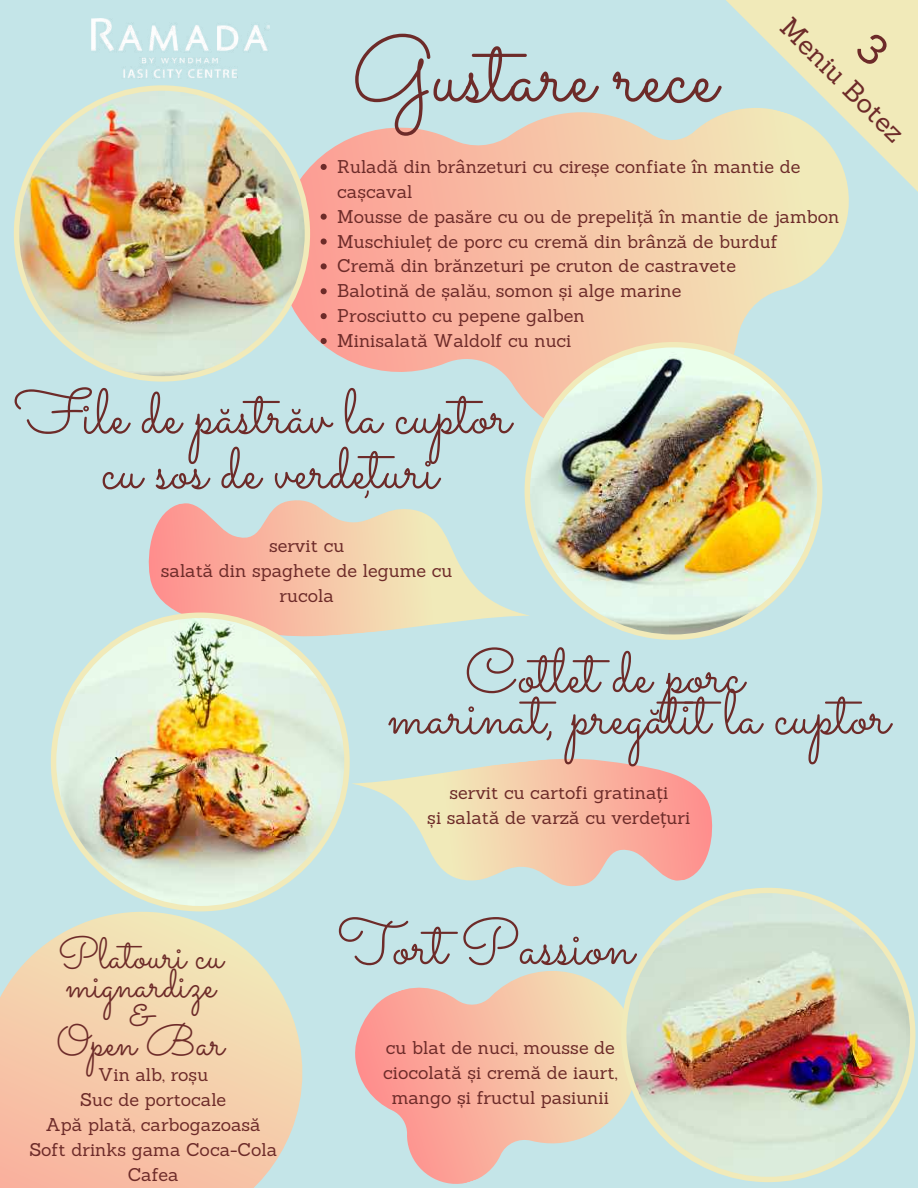
<style>
.page{position:relative;width:918px;height:1188px;background:#c4e5e8}
.page>*{position:absolute;margin:0;border:0;box-sizing:border-box;transform-origin:0 0}
.t1{font:93px "Sacramento";color:#6d2b29}
.t2{font:63px/55.2px "Sacramento";color:#6d2b29;text-align:center}
.t3{font:62.7px "Sacramento";color:#6d2b29}
.t4{font:51.9px "Sacramento";color:#6d2b29}
.t5{font:43.65px "Sacramento";color:#6d2b29}
.t6{font:27px "Sanchez";color:#6d2b29}
.t7{font:18px/24.9px "Sanchez";color:#6d2b29;text-align:center}
.s1{font-family:"Noto Sans"}
</style>
<div class="page">
<svg style="left:352px;top:758px;width:361px;height:128px"></svg>
<svg style="left:367px;top:971px;width:254px;height:213px"></svg>
<img style="left:621px;top:888px;width:294px;height:294px">
<svg style="left:310px;top:112px;width:539px;height:380px"></svg>
<svg style="left:321px;top:164px;width:6px;height:6px"></svg>
<svg style="left:321px;top:214px;width:6px;height:6px"></svg>
<svg style="left:321px;top:239px;width:6px;height:6px"></svg>
<svg style="left:321px;top:263px;width:6px;height:6px"></svg>
<svg style="left:321px;top:288px;width:6px;height:6px"></svg>
<svg style="left:321px;top:313px;width:6px;height:6px"></svg>
<svg style="left:321px;top:338px;width:6px;height:6px"></svg>
<img style="left:525px;top:342px;width:297px;height:298px">
<img style="left:14px;top:85px;width:296px;height:297px">
<svg style="left:148px;top:476px;width:383px;height:164px"></svg>
<svg style="left:685px;top:0;width:233px;height:205px;fill:#f1e5b9"></svg>
<img style="left:92px;top:18px;width:178px;height:61px">
<svg style="left:0;top:840px;width:367px;height:348px"></svg>
<img style="left:51px;top:613px;width:299px;height:298px">
<svg style="left:854px;top:30px;width:37px;height:38px"></svg>
<h1 class="t1" style="left:352px;top:14px;width:367px">Gustare rece</h1>
<h3 class="t6" style="left:798px;top:10px;width:164px;rotate:45deg">Meniu Botez</h3>
<p class="t7" style="left:337px;top:154px;width:504px;text-align:left">Ruladă din brânzeturi cu cireșe confiate în mantie de cașcaval<br>Mousse de pasăre cu ou de prepeli<span class="s1">ț</span>ă în mantie de jambon Muschiule<span class="s1">ț</span> de porc cu cremă din brânză de burduf Cremă din brănzeturi pe cruton de castravete<br>Balotină de șalău, somon și alge marine<br>Prosciutto cu pepene galben<br>Minisalată Waldolf cu nuci</p>
<h2 class="t2" style="left:15px;top:383px;width:497px">File de păstrăv la cuptor cu sos de verdeturi</h2>
<h3 class="t4" style="left:363px;top:444px;width:11px">,</h3>
<p class="t7" style="left:161px;top:533px;width:293px">servit cu<br>salată din spaghete de legume cu rucola</p>
<h3 class="t3" style="left:465px;top:634px;width:280px">Cotlet de porc</h3>
<h3 class="t3" style="left:387px;top:675px;width:504px">marinat, pregătit la cuptor</h3>
<h3 class="t5" style="left:58px;top:927px;width:167px">Platouri cu</h3>
<h3 class="t5" style="left:66px;top:956px;width:151px">mignardize</h3>
<h3 class="t5" style="left:129px;top:985px;width:25px">&amp;</h3>
<h3 class="t5" style="left:57px;top:1014px;width:169px">Open Bar</h3>
<p class="t7" style="left:29px;top:1062px;width:249px">Vin alb, roșu<br>Suc de portocale<br>Apă plată, carbogazoasă<br>Soft drinks gama Coca-Cola<br>Cafea</p>
<p class="t7" style="left:427px;top:780px;width:265px">servit cu cartofi gratina<span class="s1">ț</span>i<br>și salată de varză cu verde<span class="s1">ț</span>uri</p>
<h2 class="t2" style="left:338px;top:914px;width:297px">Tort Passion</h2>
<p class="t7" style="left:383px;top:1035px;width:236px">cu blat de nuci, mousse de ciocolată și cremă de iaurt, mango și fructul pasiunii</p>
</div>
